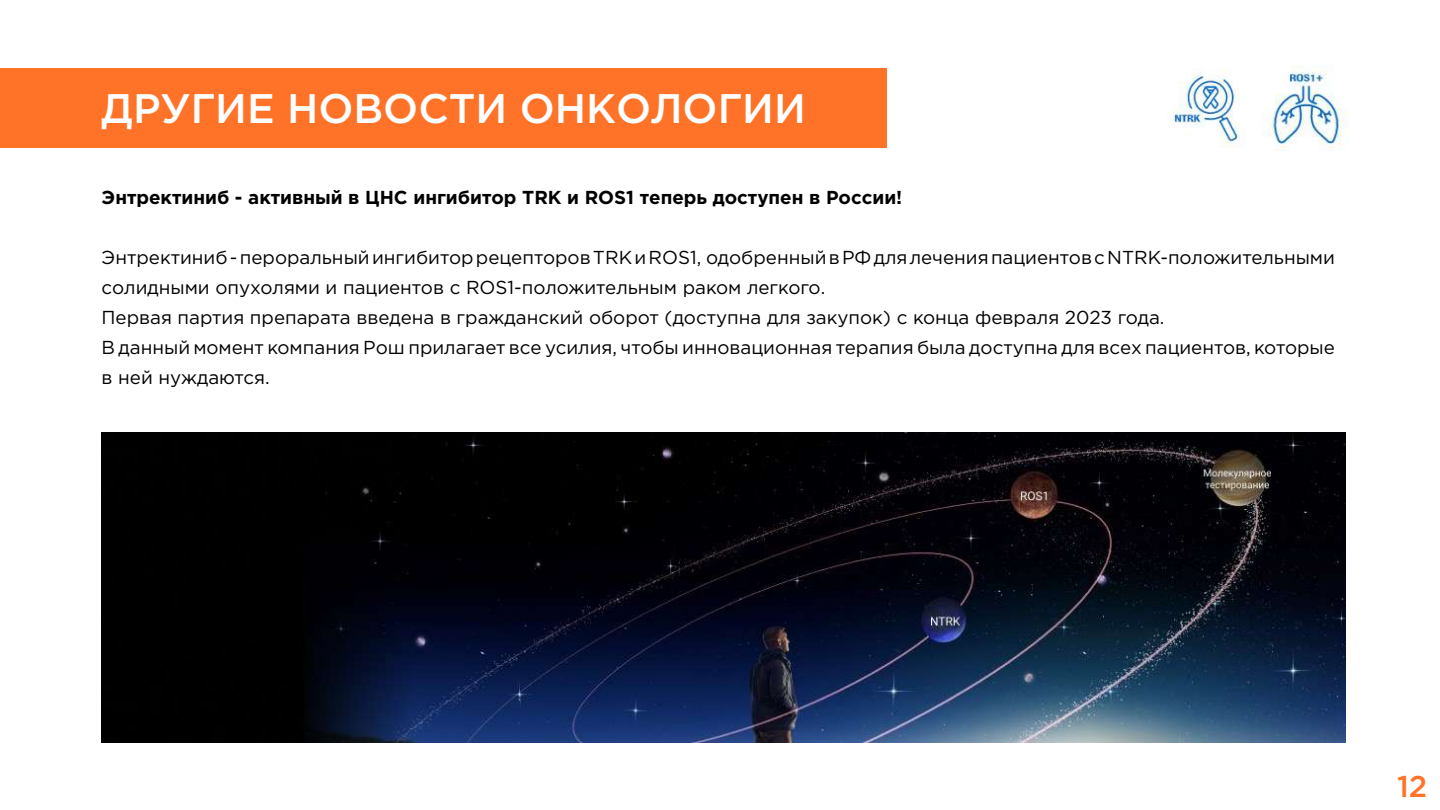
<style>
.page{position:relative;width:1440px;height:810px;background:#fff}
.page>*{position:absolute;margin:0;border:0;box-sizing:border-box;transform-origin:0 0}
.t1{font:500 41.25px "Gotham Pro";color:#fff}
.t2{font:500 30px "Gotham Pro";color:#ff7329}
.t3{font:18.75px/30px "Gotham Pro";color:#000}
.t4{font:700 18.75px "Gotham Pro";color:#000}
</style>
<div class="page">
<div style="left:0;top:68px;width:886px;height:80px;background:#ff7329"></div>
<img style="left:102px;top:432px;width:1243px;height:311px">
<img style="left:1168px;top:68px;width:72px;height:80px">
<img style="left:1262px;top:65px;width:86px;height:86px">
<h1 class="t1" style="left:102px;top:85px;width:706px">ДРУГИЕ НОВОСТИ ОНКОЛОГИИ</h1>
<p class="t4" style="left:102px;top:187px;width:802px">Энтректиниб - активный в ЦНС ингибитор TRK и ROS1 теперь доступен в России!</p>
<p class="t3" style="left:102px;top:243px;width:1235px">Энтректиниб - пероральный ингибитор рецепторов TRK и ROS1, одобренный в РФ для лечения пациентов с NTRK-положительными солидными опухолями и пациентов с ROS1-положительным раком легкого.<br>Первая партия препарата введена в гражданский оборот (доступна для закупок) с конца февраля 2023 года.<br>В данный момент компания Рош прилагает все усилия, чтобы инновационная терапия была доступна для всех пациентов, которые в ней нуждаются.</p>
<h2 class="t2" style="left:1397px;top:770px;width:32px">12</h2>
</div>
